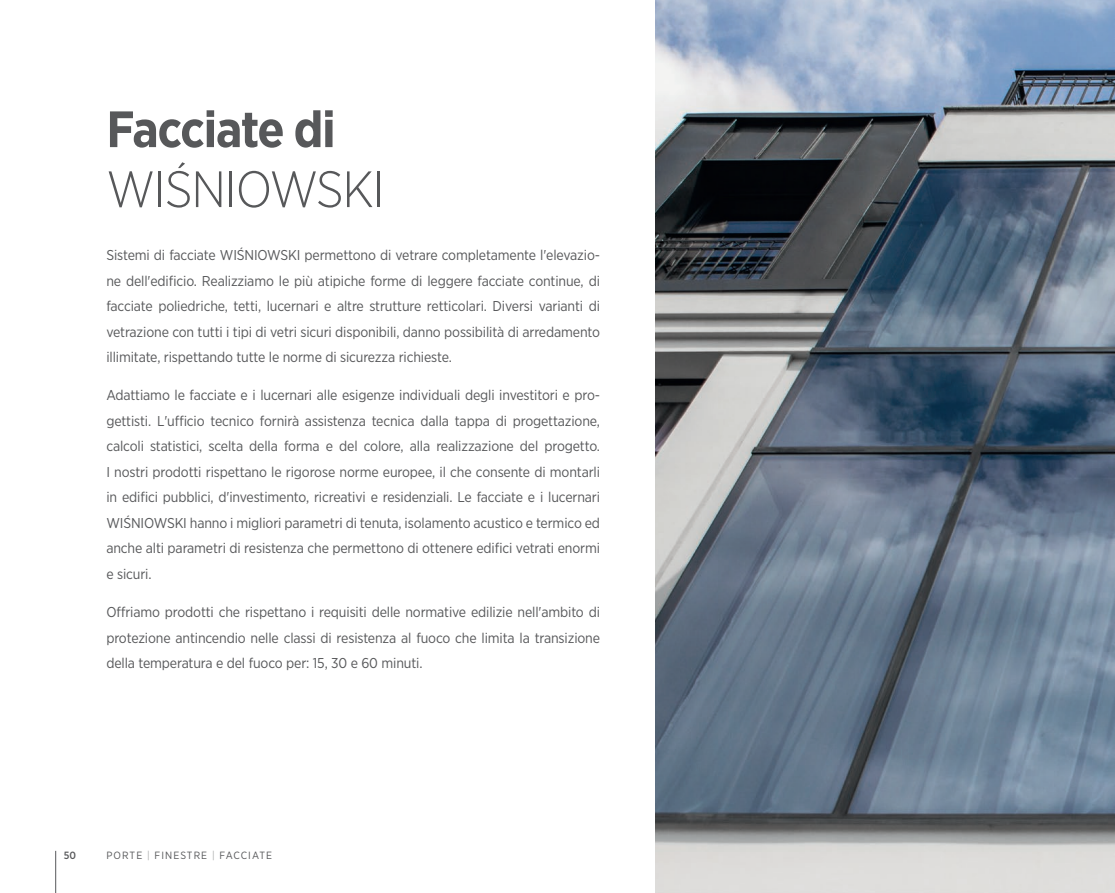
<style>
.page{position:relative;width:1115px;height:893px;background:#fff}
.page>*{position:absolute;margin:0;border:0;box-sizing:border-box;transform-origin:0 0}
.t1{font:700 51px "Gotham Narrow";letter-spacing:-.03em;color:#57585a}
.t2{font:300 51px "Gotham Narrow";letter-spacing:-.025em;color:#57585a}
.t3{font:14.25px/25.5px "Gotham Narrow";letter-spacing:-.01em;color:#57585a;text-align:justify}
.t4{font:10.5px "Gotham Narrow";letter-spacing:.1em;color:#57585a}
.t5{font:500 10.5px "Gotham Narrow";color:#57585a}
.s1{font-weight:200}
</style>
<div class="page">
<img style="left:655px;top:0;width:459px;height:893px">
<hr style="left:55px;top:851px;width:1px;height:42px;background:#57585a">
<h1 class="t1" style="left:106px;top:96px;width:231px">Facciate di</h1>
<h1 class="t2" style="left:106px;top:158px;width:280px">WIŚNIOWSKI</h1>
<p class="t3" style="left:106px;top:242px;width:495px">Sistemi di facciate WIŚNIOWSKI permettono di vetrare completamente l'elevazio&shy;ne dell'edificio. Realizziamo le più atipiche forme di leggere facciate continue, di facciate poliedriche, tetti, lucernari e altre strutture retticolari. Diversi varianti di vetrazione con tutti i tipi di vetri sicuri disponibili, danno possibilità di arredamento illimitate, rispettando tutte le norme di sicurezza richieste.</p>
<p class="t3" style="left:106px;top:382px;width:495px">Adattiamo le facciate e i lucernari alle esigenze individuali degli investitori e pro&shy;gettisti. L'ufficio tecnico fornirà assistenza tecnica dalla tappa di progettazione, calcoli statistici, scelta della forma e del colore, alla realizzazione del progetto.<br>I nostri prodotti rispettano le rigorose norme europee, il che consente di montarli in edifici pubblici, d'investimento, ricreativi e residenziali. Le facciate e i lucernari WIŚNIOWSKI hanno i migliori parametri di tenuta, isolamento acustico e termico ed anche alti parametri di resistenza che permettono di ottenere edifici vetrati enormi e sicuri.</p>
<p class="t3" style="left:106px;top:599px;width:495px">Offriamo prodotti che rispettano i requisiti delle normative edilizie nell'ambito di protezione antincendio nelle classi di resistenza al fuoco che limita la transizione della temperatura e del fuoco per: 15, 30 e 60 minuti.</p>
<p class="t5" style="left:64px;top:848px;width:14px">50</p>
<p class="t4" style="left:106px;top:849px;width:167px">PORTE <span class="s1">|</span> FINESTRE <span class="s1">|</span> FACCIATE</p>
</div>
